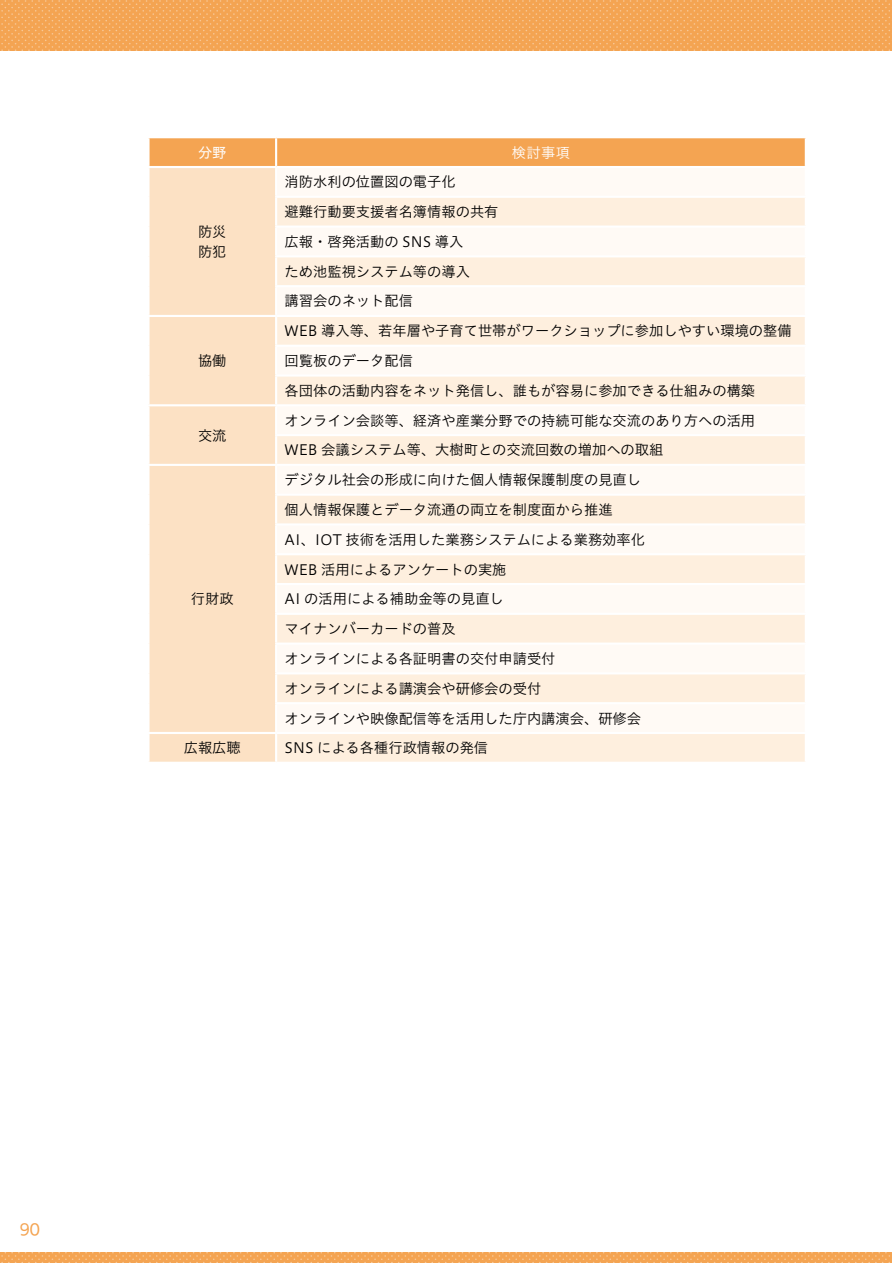
<style>
.page{position:relative;width:892px;height:1263px;background:#fff}
.page>*{position:absolute;margin:0;border:0;box-sizing:border-box;transform-origin:0 0}
.t1{font:15px "UD Kakugo Small Pr 6 N M";color:#f4a452}
.t2{font:14.25px/29.7px "Hiragino UD Sans Std N W3";color:#000}
.t3{font:14.25px "Hiragino UD Sans Std N W3";color:#fff}
.t4{font:14.25px "Hiragino UD Sans Std N W4";color:#fff}
</style>
<div class="page">
<div style="left:149px;top:138px;width:655px;height:28px;background:#f4a452"></div>
<svg style="left:149px;top:168px;width:126px;height:593px;background:#fce3c8"></svg>
<svg style="left:277px;top:198px;width:527px;height:563px;fill:#feefde"></svg>
<hr style="left:275px;top:138px;width:2px;height:28px;background:#fff">
<hr style="left:275px;top:225px;width:531px;height:2px;background:#fff">
<hr style="left:275px;top:255px;width:531px;height:2px;background:#fff">
<hr style="left:275px;top:285px;width:531px;height:2px;background:#fff">
<hr style="left:147px;top:315px;width:129px;height:2px;background:#fff">
<hr style="left:276px;top:315px;width:530px;height:2px;background:#fff">
<hr style="left:275px;top:344px;width:531px;height:3px;background:#fff">
<hr style="left:275px;top:374px;width:531px;height:2px;background:#fff">
<hr style="left:147px;top:404px;width:129px;height:2px;background:#fff">
<hr style="left:276px;top:404px;width:530px;height:2px;background:#fff">
<hr style="left:275px;top:434px;width:531px;height:2px;background:#fff">
<hr style="left:147px;top:463px;width:129px;height:3px;background:#fff">
<hr style="left:276px;top:463px;width:530px;height:3px;background:#fff">
<hr style="left:275px;top:493px;width:531px;height:2px;background:#fff">
<hr style="left:275px;top:523px;width:531px;height:2px;background:#fff">
<hr style="left:275px;top:553px;width:531px;height:2px;background:#fff">
<hr style="left:275px;top:583px;width:531px;height:2px;background:#fff">
<hr style="left:275px;top:612px;width:531px;height:2px;background:#fff">
<hr style="left:275px;top:642px;width:531px;height:2px;background:#fff">
<hr style="left:275px;top:672px;width:531px;height:2px;background:#fff">
<hr style="left:275px;top:702px;width:531px;height:2px;background:#fff">
<hr style="left:147px;top:731px;width:129px;height:2px;background:#fff">
<hr style="left:276px;top:731px;width:530px;height:2px;background:#fff">
<svg style="left:0;top:0;width:891px;height:51px;background:#f4a757"></svg>
<svg style="left:0;top:1252px;width:891px;height:10px;background:#f4a657"></svg>
<p class="t4" style="left:198px;top:141px;width:30px">分野</p>
<p class="t3" style="left:512px;top:141px;width:60px">検討事項</p>
<p class="t2" style="left:198px;top:221px;width:30px;line-height:19.5px">防災防犯</p>
<p class="t2" style="left:198px;top:345px;width:30px">協働</p>
<p class="t2" style="left:198px;top:419px;width:30px">交流</p>
<p class="t2" style="left:191px;top:583px;width:44px">行財政</p>
<p class="t2" style="left:284px;top:166px;width:215px">消防水利の位置図の電子化<br>避難行動要支援者名簿情報の共有広報・啓発活動の SNS 導入<br>ため池監視システム等の導入<br>講習会のネット配信</p>
<p class="t2" style="left:284px;top:315px;width:508px">WEB 導入等、若年層や子育て世帯がワークショップに参加しやすい環境の整備回覧板のデータ配信<br>各団体の活動内容をネット発信し、誰もが容易に参加できる仕組みの構築</p>
<p class="t2" style="left:284px;top:404px;width:472px">オンライン会談等、経済や産業分野での持続可能な交流のあり方への活用<br>WEB 会議システム等、大樹町との交流回数の増加への取組</p>
<p class="t2" style="left:284px;top:464px;width:362px">デジタル社会の形成に向けた個人情報保護制度の見直し個人情報保護とデータ流通の両立を制度面から推進<br>AI、IOT 技術を活用した業務システムによる業務効率化<br>WEB 活用によるアンケートの実施<br>AI の活用による補助金等の見直し<br>マイナンバーカードの普及<br>オンラインによる各証明書の交付申請受付<br>オンラインによる講演会や研修会の受付<br>オンラインや映像配信等を活用した庁内講演会、研修会</p>
<p class="t2" style="left:184px;top:732px;width:58px">広報広聴</p>
<p class="t2" style="left:284px;top:732px;width:205px">SNS による各種行政情報の発信</p>
<p class="t1" style="left:20px;top:1220px;width:22px">90</p>
</div>
